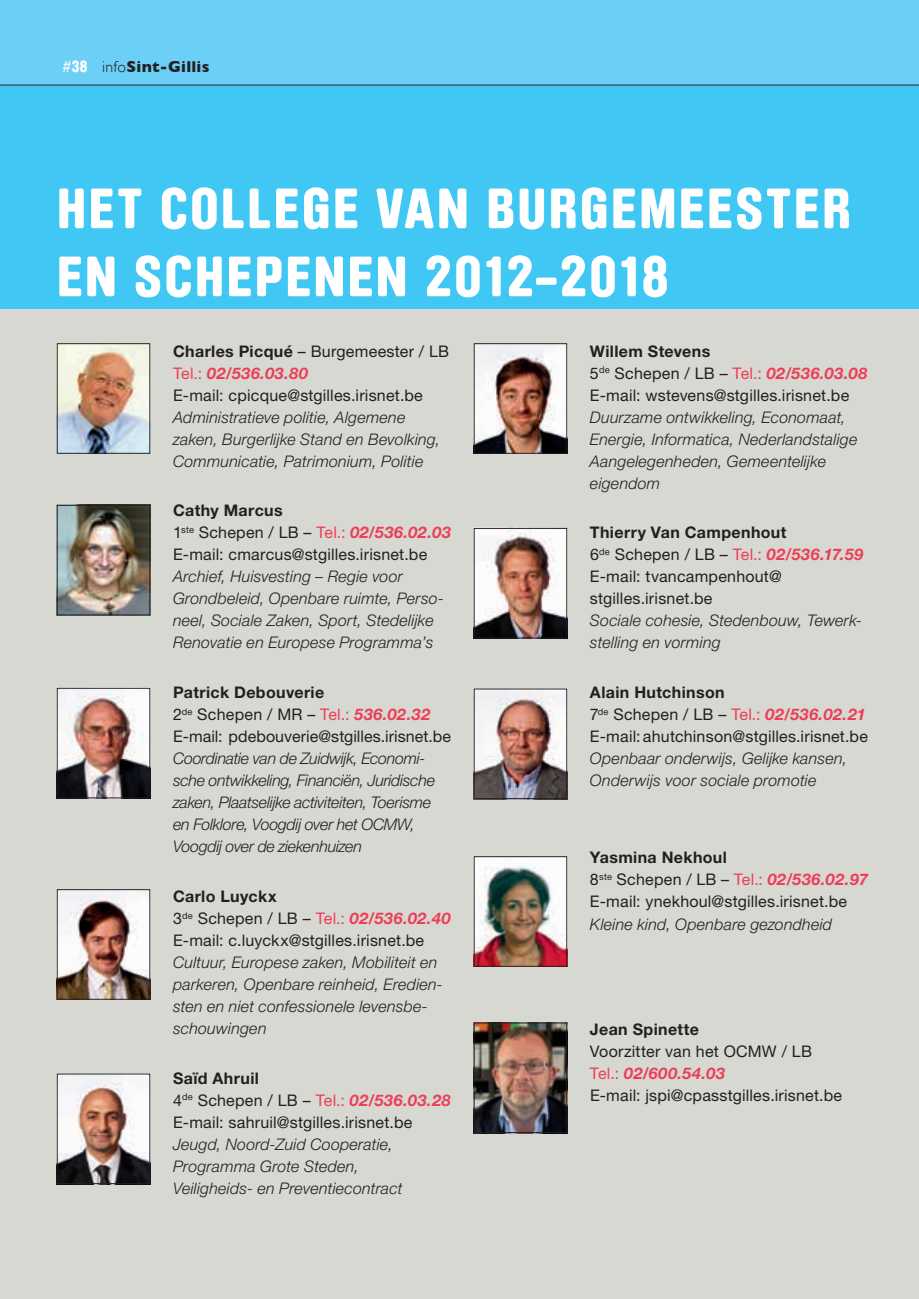
<style>
.page{position:relative;width:919px;height:1299px;background:#fff}
.page>*{position:absolute;margin:0;border:0;box-sizing:border-box;transform-origin:0 0}
.t1{font:900 56px/68px "Brauer Neue";letter-spacing:.045em;color:#fff}
.t2{font:16px/22px "Helvetica Neue LT Pro";letter-spacing:.015em;color:#231f20}
.t3{font:italic 300 16px/22px "Helvetica Neue LT Pro";letter-spacing:.015em;color:#231f20}
.t4{font:italic 300 16px/22px "Helvetica Neue LT Pro";letter-spacing:-.015em;color:#231f20}
.t5{font:700 16px "Gill Sans";letter-spacing:.015em;color:#231f20}
.t6{font:700 16px "Helvetica Neue LT Pro";letter-spacing:.025em;color:#231f20}
.s1{font-family:"Brauer Neue";font-weight:400;color:#fff}
.s2{font-family:"Brauer Neue";font-weight:900;color:#fff}
.s3{font-weight:300}
.s4{font-weight:700}
.s5{color:#ee3d56}
.s6{font-weight:700;font-style:italic;color:#ee3d56}
</style>
<div class="page">
<div style="left:0;top:0;width:918px;height:1298px;background:#d7d8d1"></div>
<hr style="left:918px;top:370px;width:1px;height:65px;background:#549ab6">
<hr style="left:918px;top:611px;width:1px;height:45px;background:#549ab6">
<hr style="left:918px;top:1061px;width:1px;height:46px;background:#549ab6">
<div style="left:0;top:38px;width:918px;height:271px;background:#40c7f4"></div>
<img style="left:59px;top:1075px;width:89px;height:106px">
<div style="left:57px;top:1073px;width:93px;height:110px;border:1px solid #231f20"></div>
<img style="left:475px;top:1024px;width:90px;height:106px">
<div style="left:473px;top:1022px;width:94px;height:110px;border:1px solid #231f20"></div>
<img style="left:59px;top:891px;width:89px;height:106px">
<div style="left:57px;top:889px;width:93px;height:110px;border:1px solid #231f20"></div>
<img style="left:475px;top:858px;width:90px;height:106px">
<div style="left:473px;top:856px;width:94px;height:110px;border:1px solid #231f20"></div>
<img style="left:59px;top:689px;width:89px;height:107px">
<div style="left:57px;top:687px;width:93px;height:111px;border:1px solid #231f20"></div>
<img style="left:475px;top:690px;width:90px;height:107px">
<div style="left:473px;top:688px;width:94px;height:111px;border:1px solid #231f20"></div>
<img style="left:59px;top:507px;width:89px;height:106px">
<div style="left:57px;top:505px;width:93px;height:110px;border:1px solid #231f20"></div>
<img style="left:475px;top:530px;width:90px;height:106px">
<div style="left:473px;top:528px;width:94px;height:110px;border:1px solid #231f20"></div>
<img style="left:59px;top:345px;width:89px;height:107px">
<div style="left:57px;top:343px;width:93px;height:111px;border:1px solid #231f20"></div>
<img style="left:475px;top:345px;width:90px;height:107px">
<div style="left:473px;top:343px;width:94px;height:111px;border:1px solid #231f20"></div>
<div style="left:0;top:0;width:918px;height:85px;background:#6bcff6"></div>
<hr style="left:0;top:85px;width:918px;height:1px;background:#231f20">
<hr style="left:918px;top:0;width:1px;height:85px;background:#6bcff6">
<p class="t5" style="left:62px;top:54px;width:148px"><span class="s1">#</span><span class="s2">38</span> <span class="s3">info</span>Sint-Gillis</p>
<h1 class="t1" style="left:57px;top:175px;width:795px">HET COLLEGE VAN BURGEMEESTER<br>EN SCHEPENEN 2012-2018</h1>
<p class="t2" style="left:173px;top:339px;width:278px"><span class="s4">Charles Picqué</span> – Burgemeester / LB<br><span class="s5">Tel.:</span> <span class="s6">02/536.03.80<br></span>E-mail: cpicque@stgilles.irisnet. be</p>
<p class="t3" style="left:173px;top:405px;width:269px">Administratieve politie, Algemene zaken, Burgerlijke Stand en Bevolking,<br>Communicatie, Patrimonium, Politie</p>
<p class="t2" style="left:173px;top:499px;width:279px"><span class="s4">Cathy Marcus<br></span>1<sup>ste</sup> Schepen / LB – <span class="s5">Tel.:</span> <span class="s6">02/536.02.03<br></span>E-mail: cmarcus@stgilles.irisnet.be</p>
<p class="t3" style="left:173px;top:565px;width:272px">Archief, Huisvesting – Regie voor Grondbeleid, Openbare ruimte, Perso&shy;neel, Sociale Zaken, Sport, Stedelijke Renovatie en Europese Programma’s</p>
<p class="t2" style="left:173px;top:681px;width:279px"><span class="s4">Patrick Debouverie<br></span>2<sup>de</sup> Schepen / MR – <span class="s5">Tel.:</span> <span class="s6">536.02.32<br></span>E-mail: pdebouverie@stgilles.irisnet.be</p>
<p class="t4" style="left:173px;top:747px;width:263px">Coordinatie van de Zuidwijk, Economi&shy;sche ontwikkeling, Financiën, Juridische zaken, Plaatselijke activiteiten, Toerisme en Folklore, Voogdij over het OCMW, Voogdij over de ziekenhuizen</p>
<p class="t2" style="left:173px;top:884px;width:279px"><span class="s4">Carlo Luyckx<br></span>3<sup>de</sup> Schepen / LB – <span class="s5">Tel.:</span> <span class="s6">02/536.02.40<br></span>E-mail: c.luyckx@stgilles.irisnet. be</p>
<p class="t3" style="left:173px;top:950px;width:271px">Cultuur, Europese zaken, Mobiliteit en parkeren, Openbare reinheid, Eredien&shy;sten en niet confessionele levensbe&shy;schouwingen</p>
<p class="t2" style="left:173px;top:1066px;width:279px"><span class="s4">Saïd Ahruil<br></span>4<sup>de</sup> Schepen / LB – <span class="s5">Tel.:</span> <span class="s6">02/536.03.28<br></span>E-mail: sahruil@stgilles.irisnet. be</p>
<p class="t3" style="left:173px;top:1132px;width:231px">Jeugd, Noord-Zuid Cooperatie,<br>Programma Grote Steden,<br>Veiligheids- en Preventiecontract</p>
<p class="t2" style="left:590px;top:339px;width:279px"><span class="s4">Willem Stevens<br></span>5<sup>de</sup> Schepen / LB – <span class="s5">Tel.:</span> <span class="s6">02/536.03.08<br></span>E-mail: wstevens@stgilles.irisnet. be</p>
<p class="t3" style="left:590px;top:405px;width:269px">Duurzame ontwikkeling, Economaat,<br>Energie, Informatica, Nederlandstalige<br>Aangelegenheden, Gemeentelijke eigendom</p>
<p class="t2" style="left:590px;top:521px;width:275px"><span class="s4">Thierry Van Campenhout<br></span>6<sup>de</sup> Schepen / LB – <span class="s5">Tel.:</span> <span class="s6">02/536.17.59<br></span>E-mail: tvancampenhout@ stgilles.irisnet. be</p>
<p class="t3" style="left:590px;top:609px;width:274px">Sociale cohesie, Stedenbouw, Tewerk&shy;stelling en vorming</p>
<p class="t2" style="left:590px;top:681px;width:279px"><span class="s4">Alain Hutchinson<br></span>7<sup>de</sup> Schepen / LB – <span class="s5">Tel.:</span> <span class="s6">02/536.02.21<br></span>E-mail: ahutchinson@stgilles.irisnet. be</p>
<p class="t3" style="left:590px;top:747px;width:259px">Openbaar onderwijs, Gelijke kansen,<br>Onderwijs voor sociale promotie</p>
<p class="t2" style="left:590px;top:846px;width:279px"><span class="s4">Yasmina Nekhoul<br></span>8<sup>ste</sup> Schepen / LB – <span class="s5">Tel.:</span> <span class="s6">02/536.02.97<br></span>E-mail: ynekhoul@stgilles.irisnet. be</p>
<p class="t3" style="left:590px;top:912px;width:243px">Kleine kind, Openbare gezondheid</p>
<p class="t6" style="left:590px;top:1018px;width:110px">Jean Spinette</p>
<p class="t2" style="left:590px;top:1039px;width:254px">Voorzitter van het OCMW / LB<br><span class="s5">Tel.:</span> <span class="s6">02/600.54.03<br></span>E-mail: jspi@cpasstgilles.irisnet.be</p>
</div>
